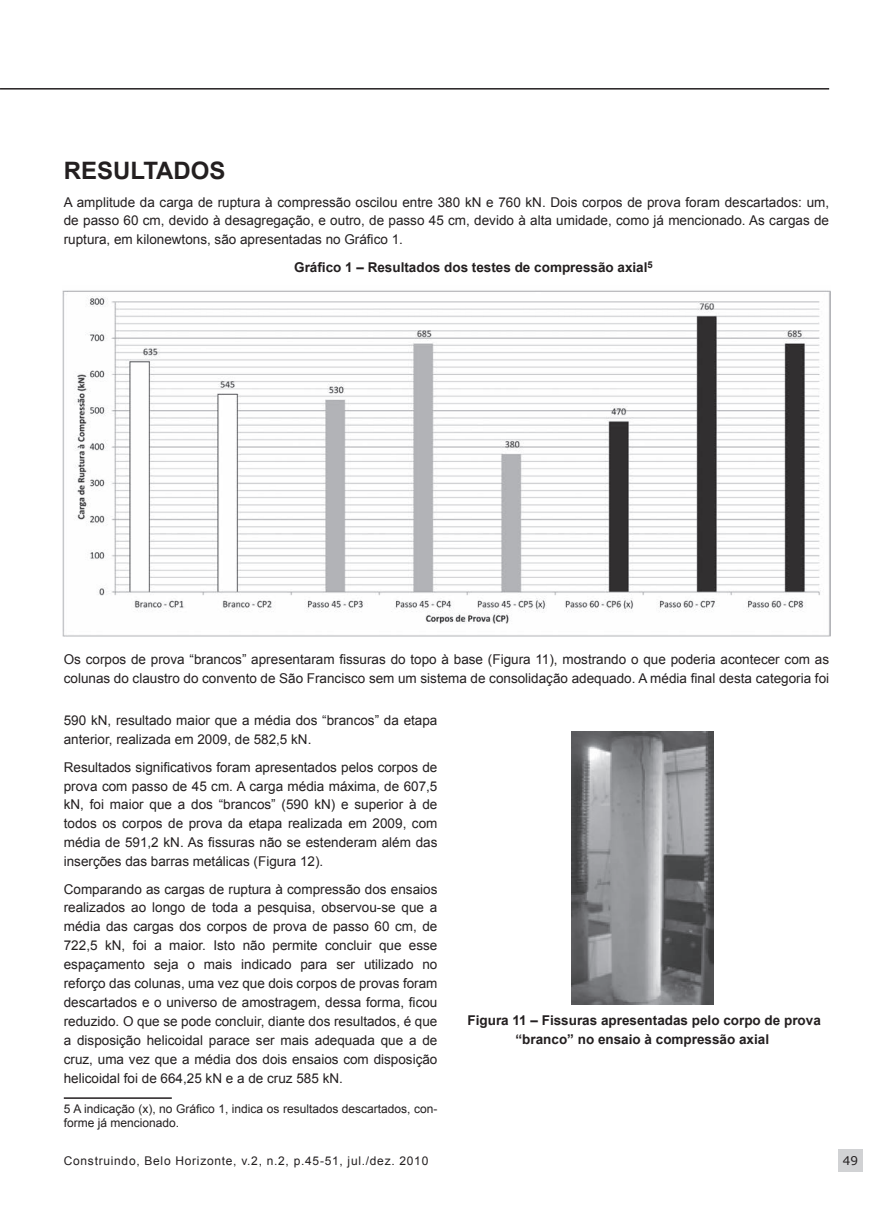
<style>
.page{position:relative;width:893px;height:1212px;background:#fff}
.page>*{position:absolute;margin:0;border:0;box-sizing:border-box;transform-origin:0 0}
.t1{font:700 24px "Arial";color:#231f20}
.t2{font:13.5px/18.9px "Arial";color:#231f20;text-align:justify}
.t3{font:700 13.5px/18.9px "Arial";color:#231f20;text-align:center}
.t4{font:12px/14.4px "Arial";color:#231f20}
.t5{font:12px "Arial";letter-spacing:.06em;color:#231f20}
.t6{font:12px "Verdana";color:#231f20}
</style>
<div class="page">
<div style="left:839px;top:1149px;width:24px;height:23px;background:#d1d2d4"></div>
<hr style="left:0;top:88px;width:829px;height:2px;background:#231f20">
<img style="left:63px;top:290px;width:767px;height:347px">
<hr style="left:64px;top:1097px;width:108px;height:2px;background:#231f20">
<img style="left:572px;top:731px;width:141px;height:274px">
<p class="t1" style="left:64px;top:155px;width:163px">RESULTADOS</p>
<p class="t2" style="left:64px;top:192px;width:767px">A amplitude da carga de ruptura à compressão oscilou entre 380 kN e 760 kN. Dois corpos de prova foram descartados: um, de passo 60 cm, devido à desagregação, e outro, de passo 45 cm, devido à alta umidade, como já mencionado. As cargas de ruptura, em kilonewtons, são apresentadas no Gráfico 1.</p>
<p class="t3" style="left:294px;top:258px;width:360px">Gráfico 1 – Resultados dos testes de compressão axial<sup>5</sup></p>
<p class="t2" style="left:64px;top:650px;width:767px">Os corpos de prova “brancos” apresentaram fissuras do topo à base (Figura 11), mostrando o que poderia acontecer com as colunas do claustro do convento de São Francisco sem um sistema de consolidação adequado. A média final desta categoria foi</p>
<p class="t2" style="left:64px;top:711px;width:375px">590 kN, resultado maior que a média dos “brancos” da etapa anterior, realizada em 2009, de 582,5 kN.</p>
<p class="t2" style="left:64px;top:758px;width:375px">Resultados significativos foram apresentados pelos corpos de prova com passo de 45 cm. A carga média máxima, de 607,5 kN, foi maior que a dos “brancos” (590 kN) e superior à de todos os corpos de prova da etapa realizada em 2009, com média de 591,2 kN. As fissuras não se estenderam além das inserções das barras metálicas (Figura 12).</p>
<p class="t2" style="left:64px;top:879px;width:375px">Comparando as cargas de ruptura à compressão dos ensaios realizados ao longo de toda a pesquisa, observou-se que a média das cargas dos corpos de prova de passo 60 cm, de 722,5 kN, foi a maior. Isto não permite concluir que esse espaçamento seja o mais indicado para ser utilizado no reforço das colunas, uma vez que dois corpos de provas foram descartados e o universo de amostragem, dessa forma, ficou reduzido. O que se pode concluir, diante dos resultados, é que a disposição helicoidal parace ser mais adequada que a de cruz, uma vez que a média dos dois ensaios com disposição helicoidal foi de 664,25 kN e a de cruz 585 kN.<sup>5</sup></p>
<p class="t4" style="left:64px;top:1101px;width:375px">5 A indicação (x), no Gráfico 1, indica os resultados descartados, con&shy;forme já mencionado.</p>
<p class="t3" style="left:468px;top:1011px;width:355px">Figura 11 – Fissuras apresentadas pelo corpo de prova “branco” no ensaio à compressão axial</p>
<p class="t5" style="left:64px;top:1153px;width:366px">Construindo, Belo Horizonte, v.2, n.2, p.45-51, jul./dez. 2010</p>
<p class="t6" style="left:843px;top:1153px;width:17px">49</p>
</div>
